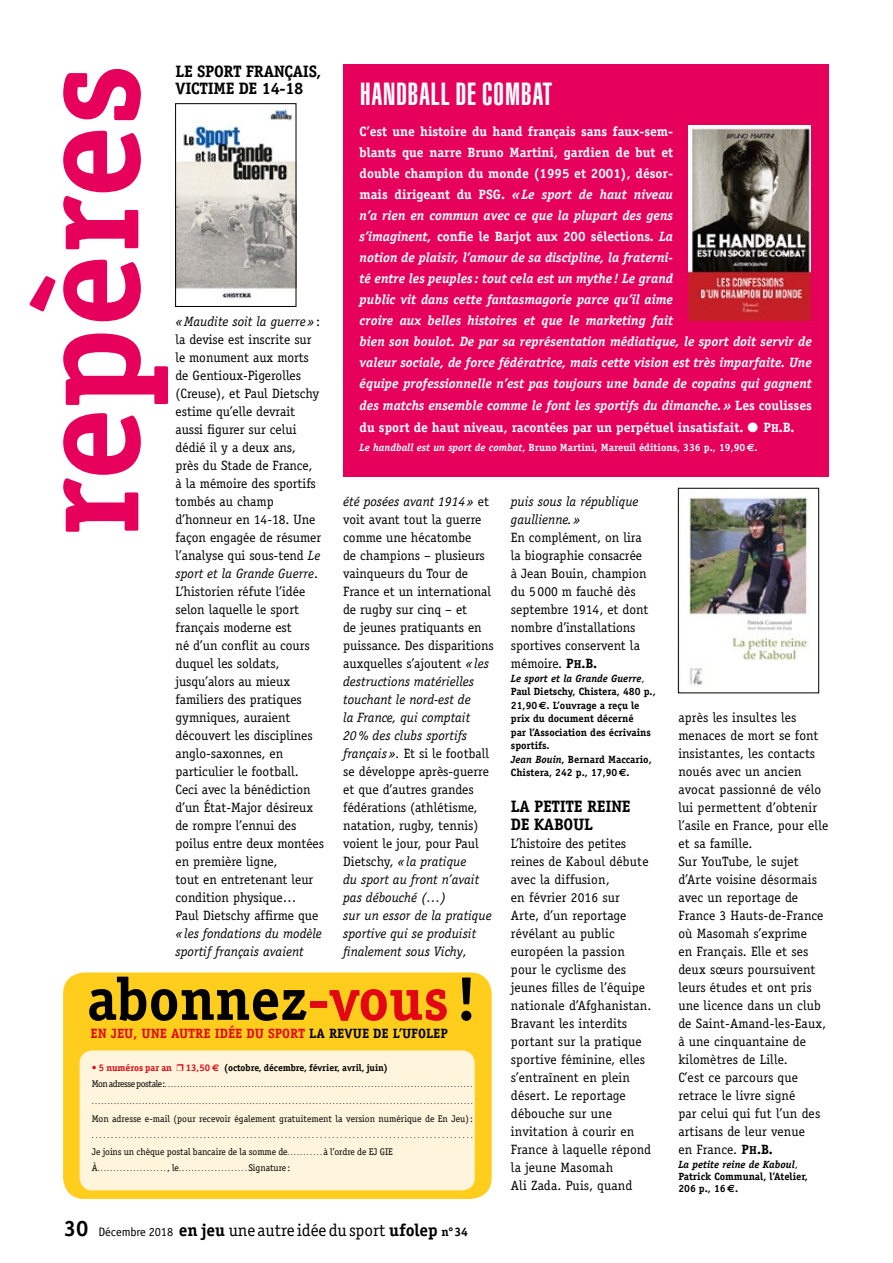
<style>
.page{position:relative;width:893px;height:1263px;background:#fff}
.page>*{position:absolute;margin:0;border:0;box-sizing:border-box;transform-origin:0 0}
.t1{font:700 147px "Officina Serif";letter-spacing:-.005em;color:#e6005b}
.t2{font:700 60.3px "Officina Serif";letter-spacing:-.005em;color:#000}
.t3{font:900 extra-condensed 31.5px "Helvetica";letter-spacing:.03em;color:#fff}
.t4{font:17.25px "Officina Serif";letter-spacing:-.005em;color:#000}
.t5{font:700 16.5px/18px "Officina Serif";letter-spacing:-.02em;color:#000}
.t6{font:13.5px/18px "Officina Serif";color:#000}
.t7{font:italic 700 13.5px/21px "Officina Serif";color:#fff}
.t8{font:italic 13.5px/18px "Officina Serif";color:#000}
.t9{font:700 13.5px "Officina Serif";color:#fff}
.t10{font:700 13.5px "Officina Serif";color:#e30613}
.t11{font:700 10.5px/13.5px "Officina Serif";color:#000}
.t12{font:700 10.5px "Officina Serif";color:#fff}
.t13{font:9.6px "Officina Serif";letter-spacing:-.005em;color:#000}
.t14{font:700 9.6px "Officina Serif";letter-spacing:-.005em;color:#000}
.t15{font:6.9px "Officina Serif";color:#000}
.s1{font-style:normal}
.s2{font-family:"Officina Serif Bold SC850";font-weight:400}
.s3{font-family:"Officina Serif Bold SC850";font-weight:400;font-size:11.55px}
.s4{font-style:italic}
.s5{font-family:"Euro Sans"}
.s6{font-family:"Officina Serif Bold SC850"}
.s7{font-family:"Officina Serif Bold SC850";font-size:11.55px}
.s8{font-weight:400}
.s9{color:#e30613}
.s10{color:#000}
.s11{font-family:"Euro Sans";color:#e30613}
.s12{font-size:9.6px}
.s13{font-size:6.9px}
.s14{font-weight:700;font-size:22.2px}
.s15{font-family:"Officina Sans";font-size:12.3px}
.s16{font-weight:700}
.s17{font-weight:700;font-size:12.3px}
</style>
<div class="page">
<img style="left:177px;top:109px;width:117px;height:191px">
<div style="left:175px;top:103px;width:121px;height:204px;border:1px solid #000"></div>
<img style="left:689px;top:497px;width:119px;height:188px">
<div style="left:678px;top:488px;width:141px;height:205px;border:1px solid #000"></div>
<div style="left:343px;top:64px;width:486px;height:412px;background:#e6005b"></div>
<img style="left:688px;top:126px;width:123px;height:194px">
<div style="left:63px;top:972px;width:429px;height:227px;background:#ffcd1c;border-radius:21px"></div>
<div style="left:80px;top:1050px;width:395px;height:140px;background:#fff5dc;border-radius:13px"></div>
<p class="t5" style="left:176px;top:62px;width:147px;line-height:17.2px">LE SPORT FRANÇAIS,<br>VICTIME DE 14-18</p>
<h1 class="t1" style="left:-3px;top:538px;width:476px;rotate:-90deg">repères</h1>
<h3 class="t3" style="left:360px;top:76px;width:194px">HANDBALL DE COMBAT</h3>
<p class="t7" style="left:360px;top:121px;width:454px"><span class="s1">C’est une histoire du hand français sans faux-sem-<br>blants que narre Bruno Martini, gardien de but et<br>double champion du monde (1995 et 2001), désor-<br>mais dirigeant du PSG.</span> «Le sport de haut niveau<br>n’a rien en commun avec ce que la plupart des gens<br>s’imaginent, <span class="s1">confie le Barjot aux 200 sélections.</span> La<br>notion de plaisir, l’amour de sa discipline, la fraterni-<br>té entre les peuples : tout cela est un mythe ! Le grand<br>public vit dans cette fantasmagorie parce qu’il aime<br>croire aux belles histoires et que le marketing fait<br>bien son boulot. De par sa représentation médiatique, le sport doit servir de valeur sociale, de force fédératrice, mais cette vision est très imparfaite. Une équipe professionnelle n’est pas toujours une bande de copains qui gagnent des matchs ensemble comme le font les sportifs du dimanche.» <span class="s1">Les coulisses</span></p>
<p class="t9" style="left:360px;top:419px;width:436px">du sport de haut niveau, racontées par un perpétuel insatisfait. ● <span class="s2">P</span><span class="s3">h</span><span class="s2">.B.</span></p>
<p class="t12" style="left:360px;top:441px;width:400px"><span class="s4">Le handball est un sport de combat</span>, Bruno Martini, Mareuil éditions, 336 p., 19,90<span class="s5">€</span>.</p>
<p class="t6" style="left:176px;top:312px;width:150px"><span class="s4">«Maudite soit la guerre»</span>: la devise est inscrite sur le monument aux morts de Gentioux-Pigerolles (Creuse), et Paul Dietschy estime qu’elle devrait aussi figurer sur celui dédié il y a deux ans,<br>près du Stade de France,<br>à la mémoire des sportifs tombés au champ d’honneur en 14-18. Une façon engagée de résumer l’analyse qui sous-tend <span class="s4">Le sport et la Grande Guerre</span>.<br>L’historien réfute l’idée selon laquelle le sport français moderne est<br>né d’un conflit au cours duquel les soldats, jusqu’alors au mieux familiers des pratiques gymniques, auraient découvert les disciplines anglo-saxonnes, en particulier le football.<br>Ceci avec la bénédiction d’un État-Major désireux de rompre l’ennui des poilus entre deux montées en première ligne,<br>tout en entretenant leur condition physique…<br>Paul Dietschy affirme que</p>
<p class="t8" style="left:176px;top:924px;width:148px">«les fondations du modèle sportif français avaient</p>
<p class="t8" style="left:511px;top:493px;width:129px">puis sous la république gaullienne.»</p>
<p class="t6" style="left:511px;top:528px;width:139px">En complément, on lira la biographie consacrée à Jean Bouin, champion du 5 000 m fauché dès septembre 1914, et dont nombre d’installations sportives conservent la mémoire. <span class="s6">P</span><span class="s7">h</span><span class="s6">.B.</span></p>
<p class="t11" style="left:511px;top:671px;width:146px"><span class="s4">Le sport et la Grande Guerre</span><span class="s8">,<br></span>Paul Dietschy, Chistera, 480 p.,<br>21,90<span class="s5">€</span>. L’ouvrage a reçu le prix du document décerné<br>par l’Association des écrivains sportifs.<br><span class="s4">Jean Bouin</span>, Bernard Maccario,<br>Chistera, 242 p., 17,90<span class="s5">€</span>.</p>
<p class="t5" style="left:511px;top:797px;width:121px">LA PETITE REINE<br>DE KABOUL</p>
<p class="t6" style="left:511px;top:834px;width:142px">L’histoire des petites reines de Kaboul débute avec la diffusion,<br>en février 2016 sur<br>Arte, d’un reportage révélant au public européen la passion pour le cyclisme des jeunes filles de l’équipe nationale d’Afghanistan.<br>Bravant les interdits portant sur la pratique sportive féminine, elles s’entraînent en plein désert. Le reportage débouche sur une invitation à courir en<br>France à laquelle répond la jeune Masomah<br>Ali Zada. Puis, quand</p>
<p class="t6" style="left:343px;top:492px;width:152px"><span class="s4">été posées avant 1914»</span> et voit avant tout la guerre comme une hécatombe<br>de champions – plusieurs vainqueurs du Tour de<br>France et un international de rugby sur cinq – et<br>de jeunes pratiquants en puissance. Des disparitions auxquelles s’ajoutent <span class="s4">«les destructions matérielles touchant le nord-est de<br>la France, qui comptait<br>20% des clubs sportifs français».</span> Et si le football se développe après-guerre et que d’autres grandes fédérations (athlétisme, natation, rugby, tennis) voient le jour, pour Paul<br>Dietschy, <span class="s4">«la pratique<br>du sport au front n’avait pas débouché (…)<br>sur un essor de la pratique sportive qui se produisit finalement sous Vichy,</span></p>
<p class="t6" style="left:678px;top:708px;width:151px">après les insultes les menaces de mort se font insistantes, les contacts noués avec un ancien avocat passionné de vélo lui permettent d’obtenir l’asile en France, pour elle et sa famille.<br>Sur YouTube, le sujet d’Arte voisine désormais avec un reportage de<br>France 3 Hauts-de-France où Masomah s’exprime<br>en Français. Elle et ses deux sœurs poursuivent leurs études et ont pris une licence dans un club de Saint-Amand-les-Eaux, à une cinquantaine de kilomètres de Lille.<br>C’est ce parcours que retrace le livre signé<br>par celui qui fut l’un des artisans de leur venue<br>en France. <span class="s6">P</span><span class="s7">h</span><span class="s6">.B.</span></p>
<p class="t11" style="left:678px;top:1158px;width:131px;line-height:12px"><span class="s4">La petite reine de Kaboul</span><span class="s8">,<br></span>Patrick Communal, l’Atelier,<br>206 p., 16<span class="s5">€</span>.</p>
<h2 class="t2" style="left:87px;top:962px;width:392px">abonnez<span class="s9">-vous</span> !</h2>
<p class="t10" style="left:90px;top:1024px;width:359px">EN JEU, UNE AUTRE IDÉE DU SPORT <span class="s10">LA REVUE DE L’UFOLEP</span></p>
<p class="t14" style="left:92px;top:1061px;width:298px"><span class="s9">• 5 numéros par an</span> <span class="s9">❒ 13,50</span> <span class="s11">€</span> (octobre, décembre, février, avril, juin)</p>
<p class="t15" style="left:92px;top:1081px;width:382px"><span class="s12">Mon adresse postale:</span>.................................................................................................</p>
<p class="t15" style="left:92px;top:1097px;width:382px">.....................................................................................................................</p>
<p class="t13" style="left:92px;top:1113px;width:382px">Mon adresse e-mail (pour recevoir également gratuitement la version numérique de En Jeu):</p>
<p class="t15" style="left:92px;top:1132px;width:382px">.................................................................................................</p>
<p class="t13" style="left:92px;top:1146px;width:302px">Je joins un chèque postal bancaire de la somme de<span class="s13">. . . . . . . . . . .</span> à l’ordre de EJ GIE</p>
<p class="t15" style="left:92px;top:1165px;width:200px"><span class="s12">À</span>.....................<span class="s12">, le</span>.....................<span class="s12">Signature:</span></p>
<p class="t4" style="left:64px;top:1220px;width:406px"><span class="s14">30</span> <span class="s15">Décembre 2018</span> <span class="s16">en jeu</span> une autre idée du sport <span class="s16">ufolep</span> <span class="s17">n°34</span></p>
</div>
